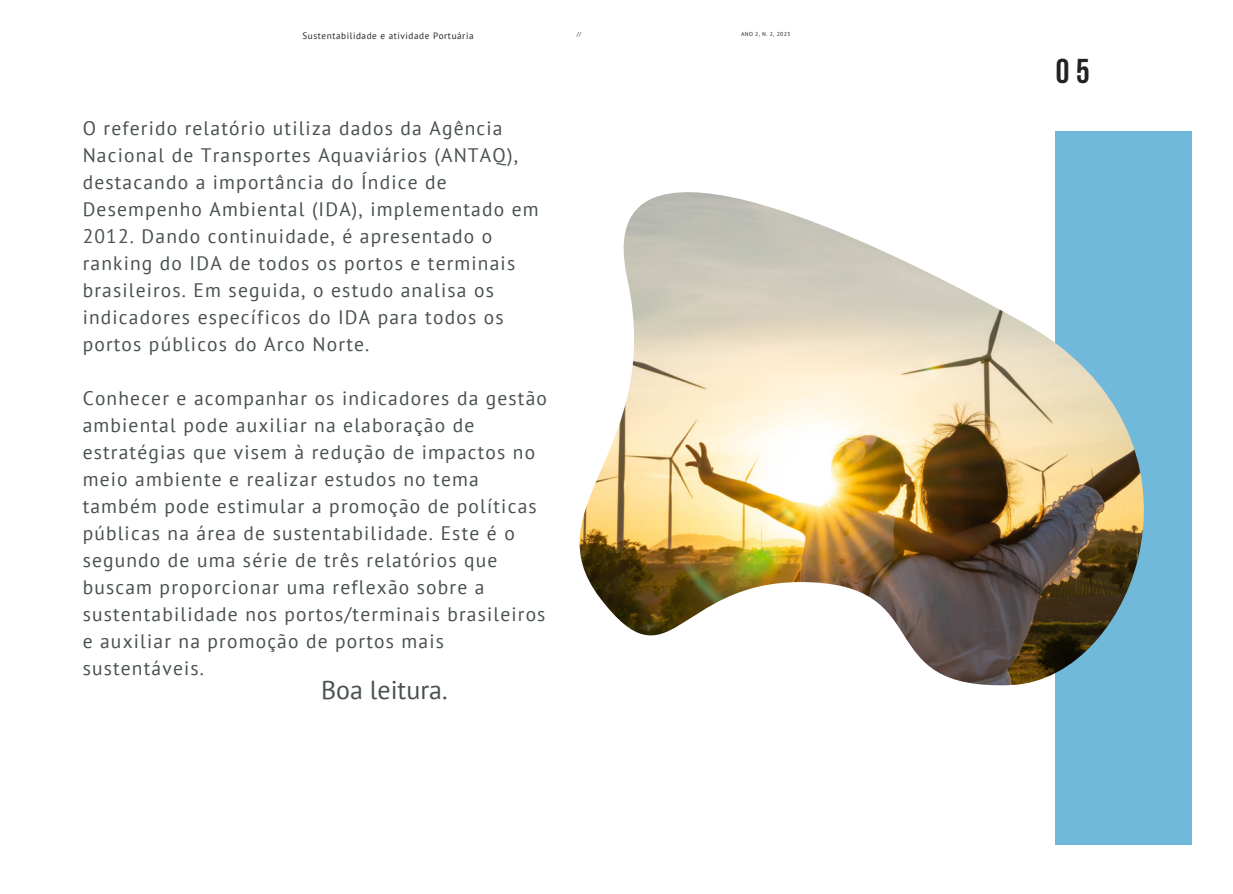
<style>
.page{position:relative;width:1233px;height:894px;background:#fff}
.page>*{position:absolute;margin:0;border:0;box-sizing:border-box;transform-origin:0 0}
.t1{font:700 34.35px "Bebas Neue";color:#222}
.t2{font:25.95px "PT Sans";color:#495052}
.t3{font:19.5px/27px "PT Sans";letter-spacing:.06em;color:#495052}
.t4{font:9.3px "PT Sans";letter-spacing:.06em;color:#222}
.t5{font:5.7px "PT Sans";letter-spacing:.06em;color:#222}
</style>
<div class="page">
<div style="left:1056px;top:131px;width:136px;height:714px;background:#70b9db"></div>
<img style="left:579px;top:192px;width:565px;height:493px">
<p class="t4" style="left:302px;top:30px;width:173px">Sustentabilidade e atividade Portuária</p>
<p class="t5" style="left:577px;top:30px;width:6px">//</p>
<p class="t5" style="left:741px;top:30px;width:50px">ANO 2, N. 2, 2023</p>
<p class="t3" style="left:83px;top:114px;width:457px">O referido relatório utiliza dados da Agência Nacional de Transportes Aquaviários (ANTAQ), destacando a importância do Índice de Desempenho Ambiental (IDA), implementado em 2012. Dando continuidade, é apresentado o ranking do IDA de todos os portos e terminais brasileiros. Em seguida, o estudo analisa os indicadores específicos do IDA para todos os portos públicos do Arco Norte.</p>
<p class="t3" style="left:83px;top:384px;width:466px">Conhecer e acompanhar os indicadores da gestão ambiental pode auxiliar na elaboração de estratégias que visem à redução de impactos no meio ambiente e realizar estudos no tema também pode estimular a promoção de políticas públicas na área de sustentabilidade. Este é o segundo de uma série de três relatórios que buscam proporcionar uma reflexão sobre a sustentabilidade nos portos/terminais brasileiros e auxiliar na promoção de portos mais sustentáveis.</p>
<p class="t2" style="left:321px;top:672px;width:128px">Boa leitura.</p>
<p class="t1" style="left:1056px;top:58px;width:36px">05</p>
</div>
